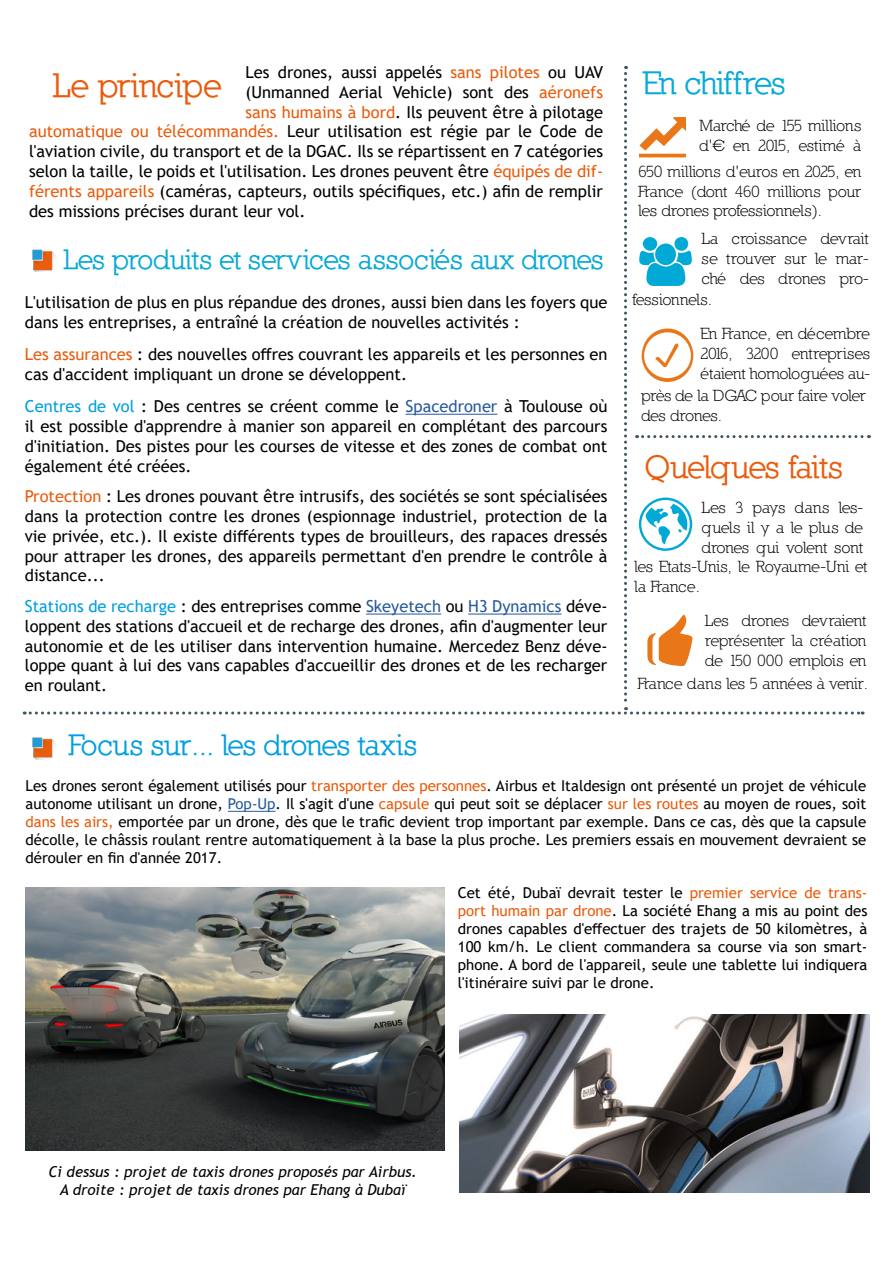
<style>
.page{position:relative;width:893px;height:1263px;background:#fff}
.page>*{position:absolute;margin:0;border:0;box-sizing:border-box;transform-origin:0 0}
.t1{font:700 34.5px "Nilland";color:#ea5b0b}
.t2{font:700 33px "Nilland";letter-spacing:-.03em;color:#ea5b0b}
.t3{font:700 33px "Nilland";letter-spacing:-.045em;color:#07aad6}
.t4{font:700 30px "Nilland";letter-spacing:-.025em;color:#009fe3}
.t5{font:700 28.5px "Nilland";color:#07aad6}
.t6{font:16.5px/19.8px "Trebuchet MS";color:#020203;text-align:justify}
.t7{font:16.5px "Trebuchet MS";color:#000}
.t8{font:16.5px/19.8px "Nilland";letter-spacing:-.035em;color:#000;text-align:justify}
.t9{font:16.5px/19.8px "Nilland";letter-spacing:-.03em;color:#020203;text-align:justify}
.t10{font:15px/18px "Trebuchet MS";color:#020203;text-align:justify}
.t11{font:15px/18px "Trebuchet MS";color:#000;text-align:justify}
.t12{font:italic 15px/18px "Trebuchet MS";color:#000;text-align:center}
.s1{color:#ea5b0b}
.s2{color:#009fe3}
.s3{color:#275b9b}
</style>
<div class="page">
<hr style="left:228px;top:811px;width:48px;height:1px;background:#275b9b">
<img style="left:26px;top:887px;width:418px;height:263px">
<img style="left:459px;top:1014px;width:411px;height:179px">
<svg style="left:24px;top:66px;width:845px;height:648px"></svg>
<img style="left:32px;top:248px;width:26px;height:23px">
<img style="left:32px;top:737px;width:24px;height:22px">
<p class="t7" style="left:245px;top:62px;width:359px">Les drones, aussi appelés <span class="s1">sans pilotes</span> ou UAV</p>
<p class="t7" style="left:245px;top:82px;width:359px">(Unmanned Aerial Vehicle) sont des <span class="s1">aéronefs</span></p>
<p class="t7" style="left:245px;top:101px;width:359px"><span class="s1">sans humains à bord</span>. Ils peuvent être à pilotage</p>
<p class="t7" style="left:29px;top:121px;width:575px"><span class="s1">automatique ou télécommandés.</span> Leur utilisation est régie par le Code de</p>
<p class="t7" style="left:29px;top:141px;width:575px">l'aviation civile, du transport et de la DGAC. Ils se répartissent en 7 catégories</p>
<p class="t7" style="left:29px;top:161px;width:576px">selon la taille, le poids et l'utilisation. Les drones peuvent être <span class="s1">équipés de dif-</span></p>
<p class="t7" style="left:29px;top:181px;width:576px"><span class="s1">férents appareils</span> (caméras, capteurs, outils spécifiques, etc.) afin de remplir</p>
<p class="t7" style="left:29px;top:200px;width:278px">des missions précises durant leur vol.</p>
<h3 class="t5" style="left:63px;top:243px;width:542px">Les produits et services associés aux drones</h3>
<h1 class="t1" style="left:53px;top:65px;width:171px">Le principe</h1>
<p class="t6" style="left:25px;top:292px;width:584px">L'utilisation de plus en plus répandue des drones, aussi bien dans les foyers que dans les entreprises, a entraîné la création de nouvelles activités :</p>
<p class="t6" style="left:25px;top:344px;width:584px"><span class="s1">Les assurances</span> : des nouvelles offres couvrant les appareils et les personnes en cas d'accident impliquant un drone se développent.</p>
<p class="t6" style="left:25px;top:396px;width:584px"><span class="s2">Centres de vol</span> : Des centres se créent comme le <span class="s3">Spacedroner</span> à Toulouse où il est possible d'apprendre à manier son appareil en complétant des parcours d'initiation. Des pistes pour les courses de vitesse et des zones de combat ont également été créées.</p>
<p class="t6" style="left:25px;top:486px;width:584px"><span class="s1">Protection</span> : Les drones pouvant être intrusifs, des sociétés se sont spécialisées dans la protection contre les drones (espionnage industriel, protection de la vie privée, etc.). Il existe différents types de brouilleurs, des rapaces dressés pour attraper les drones, des appareils permettant d'en prendre le contrôle à distance...</p>
<p class="t6" style="left:25px;top:596px;width:584px"><span class="s2">Stations de recharge</span> : des entreprises comme <span class="s3">Skeyetech</span> ou <span class="s3">H3 Dynamics</span> déve&shy;loppent des stations d'accueil et de recharge des drones, afin d'augmenter leur autonomie et de les utiliser dans intervention humaine. Mercedez Benz déve&shy;loppe quant à lui des vans capables d'accueillir des drones et de les recharger en roulant.</p>
<h3 class="t4" style="left:69px;top:727px;width:350px">Focus sur... les drones taxis</h3>
<h2 class="t3" style="left:642px;top:64px;width:145px">En chiffres</h2>
<p class="t8" style="left:699px;top:115px;width:164px">Marché de 155 millions d'€ en 2015, estimé à</p>
<p class="t8" style="left:638px;top:161px;width:225px">650 millions d'euros en 2025, en France (dont 460 millions pour les drones professionnels).</p>
<p class="t8" style="left:702px;top:228px;width:169px">La croissance devrait se trouver sur le mar&shy;ché des drones pro-</p>
<p class="t8" style="left:632px;top:289px;width:81px">fessionnels.</p>
<p class="t8" style="left:700px;top:323px;width:172px">En France, en décembre 2016, 3200 entreprises étaient homologuées au-</p>
<p class="t8" style="left:641px;top:386px;width:226px">près de la DGAC pour faire voler des drones.</p>
<h2 class="t2" style="left:645px;top:447px;width:200px">Quelques faits</h2>
<p class="t9" style="left:702px;top:498px;width:163px">Les 3 pays dans les-</p>
<p class="t9" style="left:702px;top:518px;width:163px">quels il y a le plus de</p>
<p class="t9" style="left:702px;top:537px;width:163px">drones qui volent sont</p>
<p class="t9" style="left:634px;top:557px;width:235px">les Etats-Unis, le Royaume-Uni et</p>
<p class="t9" style="left:634px;top:576px;width:67px">la France.</p>
<p class="t9" style="left:705px;top:611px;width:163px">Les drones devraient représenter la création de 150 000 emplois en</p>
<p class="t9" style="left:637px;top:673px;width:232px">France dans les 5 années à venir.</p>
<p class="t10" style="left:26px;top:777px;width:842px">Les drones seront également utilisés pour <span class="s1">transporter des personnes</span>. Airbus et Italdesign ont présenté un projet de véhicule autonome utilisant un drone, <span class="s3">Pop-Up</span>. Il s'agit d'une <span class="s1">capsule</span> qui peut soit se déplacer <span class="s1">sur les routes</span> au moyen de roues, soit <span class="s1">dans les airs,</span> emportée par un drone, dès que le trafic devient trop important par exemple. Dans ce cas, dès que la capsule décolle, le châssis roulant rentre automatiquement à la base la plus proche. Les premiers essais en mouvement devraient se dérouler en fin d'année 2017.</p>
<p class="t11" style="left:458px;top:883px;width:411px">Cet été, Dubaï devrait tester le <span class="s1">premier service de trans&shy;port humain par drone</span>. La société Ehang a mis au point des drones capables d'effectuer des trajets de 50 kilomètres, à 100 km/h. Le client commandera sa course via son smart&shy;phone. A bord de l'appareil, seule une tablette lui indiquera l'itinéraire suivi par le drone.</p>
<p class="t12" style="left:49px;top:1163px;width:370px">Ci dessus : projet de taxis drones proposés par Airbus.<br>A droite : projet de taxis drones par Ehang à Dubaï</p>
</div>
